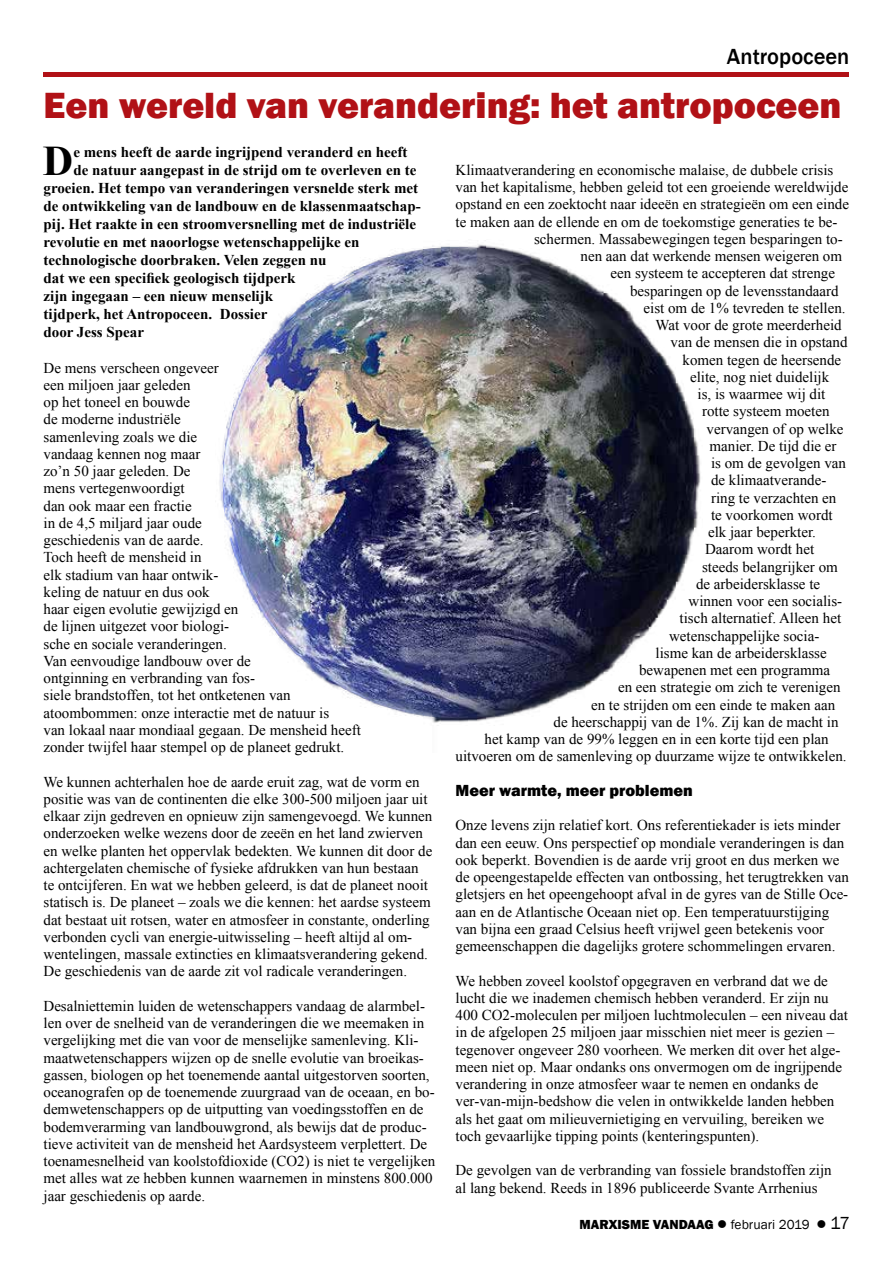
<style>
.page{position:relative;width:893px;height:1263px;background:#fff}
.page>*{position:absolute;margin:0;border:0;box-sizing:border-box;transform-origin:0 0}
.t1{font:700 42.15px "Times New Roman";color:#000}
.t2{font:800 37.5px "Franklin Gothic";color:#b11116}
.t3{font:500 22.5px "Franklin Gothic";color:#000}
.t4{font:800 16.5px "Franklin Gothic";color:#000}
.t5{font:15px/17.2px "Times New Roman";color:#000}
.t6{font:700 15px "Times New Roman";color:#000}
.t7{font:800 13.5px "Franklin Gothic";color:#000}
.s1{font-weight:400}
.s2{font-weight:400;font-size:18px}
</style>
<div class="page">
<div style="left:44px;top:72px;width:805px;height:5px;background:#b11116"></div>
<img style="left:219px;top:240px;width:482px;height:483px">
<h3 class="t3" style="left:727px;top:42px;width:124px">Antropoceen</h3>
<h2 class="t2" style="left:44px;top:81px;width:800px">Een wereld van verandering: het antropoceen</h2>
<h1 class="t1" style="left:43px;top:132px;width:32px">D</h1>
<p class="t6" style="left:73px;top:142px;width:336px">e mens heeft de aarde ingrijpend veranderd en heeft</p>
<p class="t5" style="left:455px;top:161px;width:379px">Klimaatverandering en economische malaise, de dubbele crisis</p>
<p class="t5" style="left:455px;top:178px;width:394px">van het kapitalisme, hebben geleid tot een groeiende wereldwijde</p>
<p class="t5" style="left:455px;top:195px;width:395px">opstand en een zoektocht naar ideeën en strategieën om een einde</p>
<p class="t5" style="left:455px;top:213px;width:383px">te maken aan de ellende en om de toekomstige generaties te be-</p>
<p class="t5" style="left:534px;top:230px;width:310px">schermen. Massabewegingen tegen besparingen to-</p>
<p class="t5" style="left:580px;top:247px;width:263px">nen aan dat werkende mensen weigeren om</p>
<p class="t5" style="left:610px;top:264px;width:226px">een systeem te accepteren dat strenge</p>
<p class="t5" style="left:630px;top:282px;width:210px">besparingen op de levensstandaard</p>
<p class="t5" style="left:643px;top:299px;width:204px">eist om de 1% tevreden te stellen.</p>
<p class="t5" style="left:655px;top:316px;width:188px">Wat voor de grote meerderheid</p>
<p class="t5" style="left:670px;top:333px;width:179px">van de mensen die in opstand</p>
<p class="t5" style="left:682px;top:351px;width:160px">komen tegen de heersende</p>
<p class="t5" style="left:690px;top:368px;width:141px">elite, nog niet duidelijk</p>
<p class="t5" style="left:697px;top:385px;width:129px">is, is waarmee wij dit</p>
<p class="t5" style="left:702px;top:402px;width:129px">rotte systeem moeten</p>
<p class="t5" style="left:706px;top:420px;width:139px">vervangen of op welke</p>
<p class="t5" style="left:709px;top:437px;width:129px">manier. De tijd die er</p>
<p class="t5" style="left:711px;top:454px;width:136px">is om de gevolgen van</p>
<p class="t5" style="left:711px;top:471px;width:117px">de klimaatverande-</p>
<p class="t5" style="left:711px;top:489px;width:127px">ring te verzachten en</p>
<p class="t5" style="left:711px;top:506px;width:123px">te voorkomen wordt</p>
<p class="t5" style="left:708px;top:523px;width:109px">elk jaar beperkter.</p>
<p class="t5" style="left:705px;top:540px;width:111px">Daarom wordt het</p>
<p class="t5" style="left:702px;top:558px;width:137px">steeds belangrijker om</p>
<p class="t5" style="left:696px;top:575px;width:126px">de arbeidersklasse te</p>
<p class="t5" style="left:688px;top:592px;width:155px">winnen voor een socialis-</p>
<p class="t5" style="left:679px;top:609px;width:163px">tisch alternatief. Alleen het</p>
<p class="t5" style="left:669px;top:627px;width:152px">wetenschappelijke socia-</p>
<p class="t5" style="left:655px;top:644px;width:173px">lisme kan de arbeidersklasse</p>
<p class="t5" style="left:639px;top:661px;width:193px">bewapenen met een programma</p>
<p class="t5" style="left:618px;top:678px;width:224px">en een strategie om zich te verenigen</p>
<p class="t5" style="left:591px;top:696px;width:246px">en te strijden om een einde te maken aan</p>
<p class="t5" style="left:553px;top:713px;width:286px">de heerschappij van de 1%. Zij kan de macht in</p>
<p class="t5" style="left:484px;top:730px;width:346px">het kamp van de 99% leggen en in een korte tijd een plan</p>
<p class="t5" style="left:455px;top:747px;width:393px">uitvoeren om de samenleving op duurzame wijze te ontwikkelen.</p>
<p class="t4" style="left:455px;top:780px;width:239px">Meer warmte, meer problemen</p>
<p class="t5" style="left:455px;top:816px;width:395px">Onze levens zijn relatief kort. Ons referentiekader is iets minder dan een eeuw. Ons perspectief op mondiale veranderingen is dan ook beperkt. Bovendien is de aarde vrij groot en dus merken we de opeengestapelde effecten van ontbossing, het terugtrekken van gletsjers en het opeengehoopt afval in de gyres van de Stille Oce&shy;aan en de Atlantische Oceaan niet op. Een temperatuurstijging van bijna een graad Celsius heeft vrijwel geen betekenis voor gemeenschappen die dagelijks grotere schommelingen ervaren.</p>
<p class="t5" style="left:455px;top:972px;width:394px">We hebben zoveel koolstof opgegraven en verbrand dat we de lucht die we inademen chemisch hebben veranderd. Er zijn nu 400 CO2-moleculen per miljoen luchtmoleculen – een niveau dat in de afgelopen 25 miljoen jaar misschien niet meer is gezien – tegenover ongeveer 280 voorheen. We merken dit over het alge&shy;meen niet op. Maar ondanks ons onvermogen om de ingrijpende verandering in onze atmosfeer waar te nemen en ondanks de ver-van-mijn-bedshow die velen in ontwikkelde landen hebben als het gaat om milieuvernietiging en vervuiling, bereiken we toch gevaarlijke tipping points (kenteringspunten).</p>
<p class="t5" style="left:455px;top:1161px;width:378px">De gevolgen van de verbranding van fossiele brandstoffen zijn al lang bekend. Reeds in 1896 publiceerde Svante Arrhenius</p>
<p class="t6" style="left:73px;top:160px;width:345px">de natuur aangepast in de strijd om te overleven en te</p>
<p class="t6" style="left:43px;top:178px;width:376px">groeien. Het tempo van veranderingen versnelde sterk met</p>
<p class="t6" style="left:43px;top:196px;width:379px">de ontwikkeling van de landbouw en de klassenmaatschap-</p>
<p class="t6" style="left:43px;top:214px;width:374px">pij. Het raakte in een stroomversnelling met de industriële</p>
<p class="t6" style="left:43px;top:232px;width:317px">revolutie en met naoorlogse wetenschappelijke en</p>
<p class="t6" style="left:43px;top:250px;width:284px">technologische doorbraken. Velen zeggen nu</p>
<p class="t6" style="left:43px;top:268px;width:254px">dat we een specifiek geologisch tijdperk</p>
<p class="t6" style="left:43px;top:286px;width:231px">zijn ingegaan – een nieuw menselijk</p>
<p class="t6" style="left:43px;top:304px;width:225px">tijdperk, het Antropoceen. Dossier</p>
<p class="t6" style="left:43px;top:322px;width:102px">door Jess Spear</p>
<p class="t5" style="left:43px;top:359px;width:319px">De mens verscheen ongeveer<br>een miljoen jaar geleden<br>op het toneel en bouwde<br>de moderne industriële<br>samenleving zoals we die<br>vandaag kennen nog maar<br>zo’n 50 jaar geleden. De<br>mens vertegenwoordigt<br>dan ook maar een fractie<br>in de 4,5 miljard jaar oude<br>geschiedenis van de aarde.<br>Toch heeft de mensheid in<br>elk stadium van haar ontwik-<br>keling de natuur en dus ook<br>haar eigen evolutie gewijzigd en<br>de lijnen uitgezet voor biologi-<br>sche en sociale veranderingen.<br>Van eenvoudige landbouw over de<br>ontginning en verbranding van fos-<br>siele brandstoffen, tot het ontketenen van atoombommen: onze interactie met de natuur is<br>van lokaal naar mondiaal gegaan. De mensheid heeft zonder twijfel haar stempel op de planeet gedrukt.</p>
<p class="t5" style="left:43px;top:773px;width:390px">We kunnen achterhalen hoe de aarde eruit zag, wat de vorm en positie was van de continenten die elke 300-500 miljoen jaar uit elkaar zijn gedreven en opnieuw zijn samengevoegd. We kunnen onderzoeken welke wezens door de zeeën en het land zwierven en welke planten het oppervlak bedekten. We kunnen dit door de achtergelaten chemische of fysieke afdrukken van hun bestaan te ontcijferen. En wat we hebben geleerd, is dat de planeet nooit statisch is. De planeet – zoals we die kennen: het aardse systeem dat bestaat uit rotsen, water en atmosfeer in constante, onderling verbonden cycli van energie-uitwisseling – heeft altijd al om&shy;wentelingen, massale extincties en klimaatsverandering gekend.<br>De geschiedenis van de aarde zit vol radicale veranderingen.</p>
<p class="t5" style="left:43px;top:997px;width:393px">Desalniettemin luiden de wetenschappers vandaag de alarmbel&shy;len over de snelheid van de veranderingen die we meemaken in vergelijking met die van voor de menselijke samenleving. Kli&shy;maatwetenschappers wijzen op de snelle evolutie van broeikas&shy;gassen, biologen op het toenemende aantal uitgestorven soorten, oceanografen op de toenemende zuurgraad van de oceaan, en bo&shy;demwetenschappers op de uitputting van voedingsstoffen en de bodemverarming van landbouwgrond, als bewijs dat de produc&shy;tieve activiteit van de mensheid het Aardsysteem verplettert. De toenamesnelheid van koolstofdioxide (CO2) is niet te vergelijken met alles wat ze hebben kunnen waarnemen in minstens 800.000 jaar geschiedenis op aarde.</p>
<p class="t7" style="left:579px;top:1216px;width:272px">MARXISME VANDAAG ● <span class="s1">februari 2019</span> ● <span class="s2">17</span></p>
</div>
